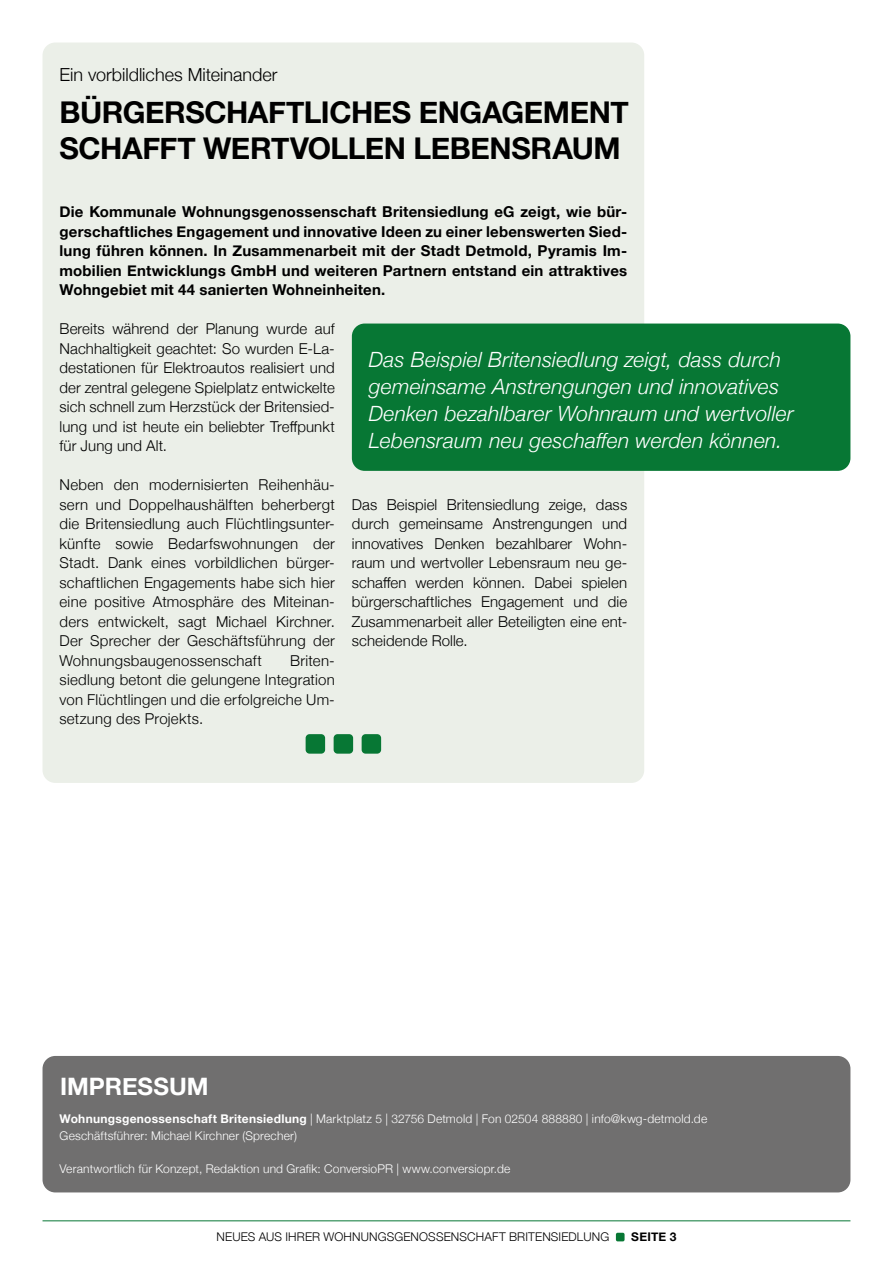
<style>
.page{position:relative;width:893px;height:1263px;background:#fff}
.page>*{position:absolute;margin:0;border:0;box-sizing:border-box;transform-origin:0 0}
.t1{font:700 30px/36px "Helvetica Neue";letter-spacing:-.015em;color:#000}
.t2{font:700 24px "Helvetica Neue";color:#fff}
.t3{font:italic 300 21px/27px "Helvetica Neue";letter-spacing:.01em;color:#fff}
.t4{font:300 18px "Helvetica Neue";color:#000}
.t5{font:300 15px/19.5px "Helvetica Neue";letter-spacing:.01em;color:#000;text-align:justify}
.t6{font:700 15px/19.5px "Helvetica Neue";letter-spacing:.015em;color:#000;text-align:justify}
.t7{font:300 12px/16.5px "Helvetica Neue";letter-spacing:.015em;color:#fff}
.t8{font:300 12px "Helvetica Neue";letter-spacing:.01em;color:#000}
.t9{font:700 12px "Helvetica Neue";letter-spacing:.02em;color:#000}
.s1{font-weight:700}
</style>
<div class="page">
<div style="left:616px;top:1233px;width:9px;height:8px;background:#077734;border-radius:2px"></div>
<hr style="left:43px;top:1220px;width:807px;height:1px;background:#077734">
<div style="left:43px;top:43px;width:601px;height:740px;background:#ebefe8;border-radius:13px"></div>
<div style="left:306px;top:734px;width:19px;height:20px;background:#077734;border-radius:4px"></div>
<div style="left:334px;top:734px;width:19px;height:20px;background:#077734;border-radius:4px"></div>
<div style="left:362px;top:734px;width:19px;height:20px;background:#077734;border-radius:4px"></div>
<div style="left:352px;top:324px;width:498px;height:147px;background:#077734;border-radius:13px"></div>
<div style="left:43px;top:1056px;width:807px;height:136px;background:#706f6f;border-radius:13px"></div>
<p class="t4" style="left:60px;top:60px;width:220px">Ein vorbildliches Miteinander</p>
<h1 class="t1" style="left:60px;top:95px;width:571px">BÜRGERSCHAFTLICHES ENGAGEMENT<br>SCHAFFT WERTVOLLEN LEBENSRAUM</h1>
<p class="t6" style="left:60px;top:203px;width:569px">Die Kommunale Wohnungsgenossenschaft Britensiedlung eG zeigt, wie bür&shy;gerschaftliches Engagement und innovative Ideen zu einer lebenswerten Sied&shy;lung führen können. In Zusammenarbeit mit der Stadt Detmold, Pyramis Im&shy;mobilien Entwicklungs GmbH und weiteren Partnern entstand ein attraktives Wohngebiet mit 44 sanierten Wohneinheiten.</p>
<p class="t5" style="left:60px;top:318px;width:277px">Bereits während der Planung wurde auf Nachhaltigkeit geachtet: So wurden E-La&shy;destationen für Elektroautos realisiert und der zentral gelegene Spielplatz entwickelte sich schnell zum Herzstück der Britensied&shy;lung und ist heute ein beliebter Treffpunkt für Jung und Alt.</p>
<p class="t5" style="left:60px;top:474px;width:277px">Neben den modernisierten Reihenhäu&shy;sern und Doppelhaushälften beherbergt die Britensiedlung auch Flüchtlingsunter&shy;künfte sowie Bedarfswohnungen der Stadt. Dank eines vorbildlichen bürger&shy;schaftlichen Engagements habe sich hier eine positive Atmosphäre des Miteinan&shy;ders entwickelt, sagt Michael Kirchner.<br>Der Sprecher der Geschäftsführung der Wohnungsbaugenossenschaft</p>
<p class="t5" style="left:60px;top:650px;width:277px;text-indent:231px">Briten&shy;siedlung betont die gelungene Integration von Flüchtlingen und die erfolgreiche Um&shy;setzung des Projekts.</p>
<h3 class="t3" style="left:369px;top:344px;width:426px">Das Beispiel Britensiedlung zeigt, dass durch gemeinsame Anstrengungen und innovatives Denken bezahlbarer Wohnraum und wertvoller Lebensraum neu geschaffen werden können.</h3>
<p class="t5" style="left:352px;top:494px;width:277px">Das Beispiel Britensiedlung zeige, dass durch gemeinsame Anstrengungen und innovatives Denken bezahlbarer Wohn&shy;raum und wertvoller Lebensraum neu ge&shy;schaffen werden können. Dabei spielen bürgerschaftliches Engagement und die Zusammenarbeit aller Beteiligten eine ent&shy;scheidende Rolle.</p>
<h2 class="t2" style="left:60px;top:1067px;width:150px">IMPRESSUM</h2>
<p class="t7" style="left:60px;top:1110px;width:649px"><span class="s1">Wohnungsgenossenschaft Britensiedlung</span> | Marktplatz 5 | 32756 Detmold | Fon 02504 888880 | info@kwg-detmold.de<br>Geschäftsführer: Michael Kirchner (Sprecher)</p>
<p class="t7" style="left:60px;top:1159px;width:452px">Verantwortlich für Konzept, Redaktion und Grafik: ConversioPR | www.conversiopr.de</p>
<p class="t8" style="left:217px;top:1227px;width:394px">NEUES AUS IHRER WOHNUNGSGENOSSENSCHAFT BRITENSIEDLUNG</p>
<p class="t9" style="left:631px;top:1228px;width:47px">SEITE 3</p>
</div>
